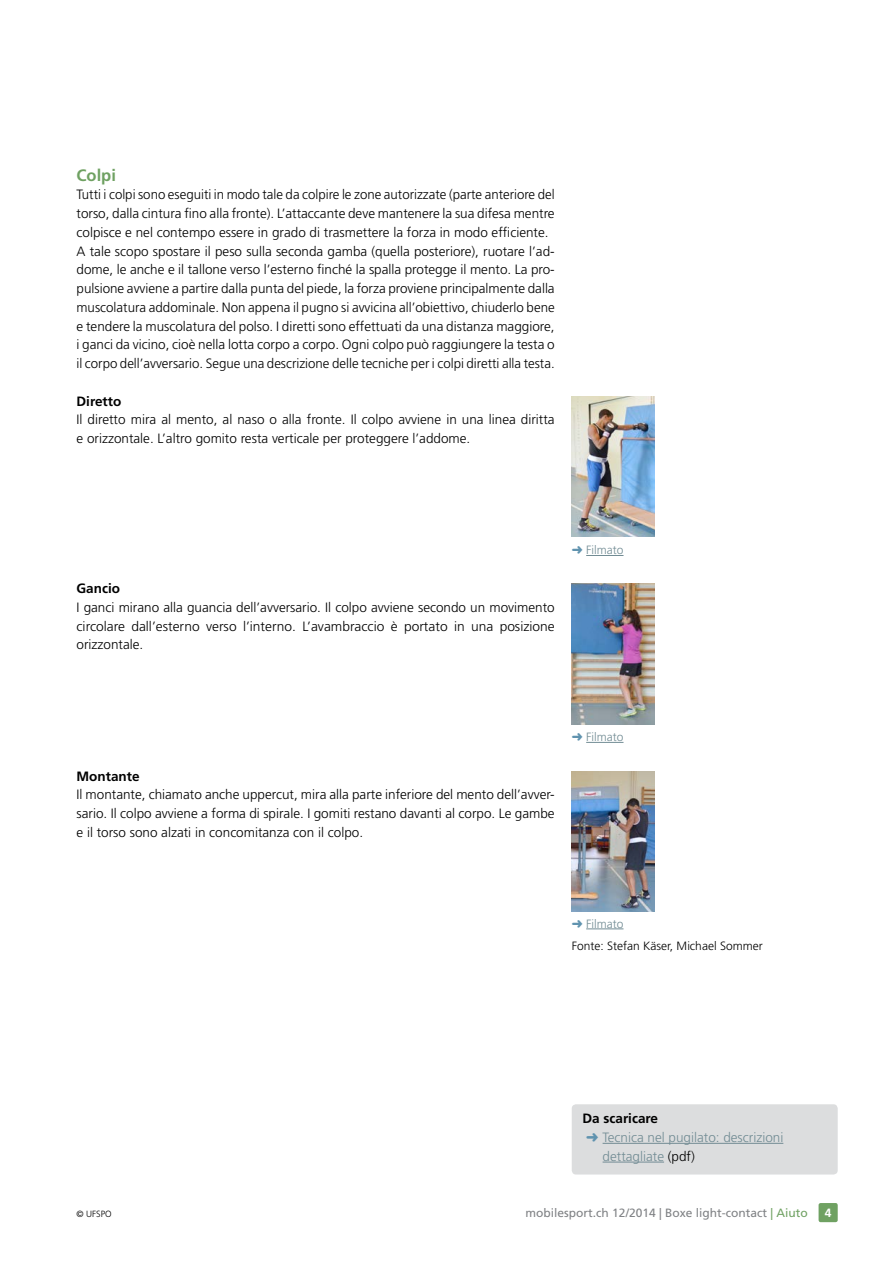
<style>
.page{position:relative;width:893px;height:1263px;background:#fff}
.page>*{position:absolute;margin:0;border:0;box-sizing:border-box;transform-origin:0 0}
.t1{font:700 16.5px "Frutiger LT";color:#6fa162}
.t2{font:300 13.5px/18.8px "Frutiger LT";color:#000}
.t3{font:300 13.5px "Frutiger LT";color:#728c94}
.t4{font:700 13.5px "Frutiger LT";color:#000}
.t5{font:12px "Frutiger LT";color:#808285}
.t6{font:300 12px/21.9px "Frutiger LT";color:#000}
.t7{font:300 12px "Frutiger LT";color:#728c94}
.t8{font:700 12px "Frutiger LT";color:#fff}
.t9{font:300 9px "Frutiger LT";color:#000}
.s1{font-weight:700}
.s2{color:#6093af}
.s3{color:#728c94}
.s4{color:#000}
.s5{color:#6fa162}
</style>
<div class="page">
<div style="left:819px;top:1203px;width:19px;height:19px;background:#6fa162;border-radius:2px"></div>
<img style="left:572px;top:396px;width:82px;height:141px">
<hr style="left:586px;top:555px;width:37px;height:1px;background:#728c94">
<img style="left:572px;top:583px;width:82px;height:141px">
<hr style="left:586px;top:742px;width:37px;height:1px;background:#728c94">
<img style="left:572px;top:771px;width:82px;height:141px">
<hr style="left:586px;top:928px;width:37px;height:1px;background:#728c94">
<div style="left:572px;top:1104px;width:266px;height:70px;background:#dcddde;border-radius:4px"></div>
<hr style="left:603px;top:1143px;width:180px;height:1px;background:#728c94">
<hr style="left:603px;top:1162px;width:61px;height:1px;background:#728c94">
<h1 class="t1" style="left:77px;top:165px;width:41px">Colpi</h1>
<h1 class="t2" style="left:77px;top:185px;width:480px">Tutti i colpi sono eseguiti in modo tale da colpire le zone autorizzate (parte anteriore del torso, dalla cintura fino alla fronte). L’attaccante deve mantenere la sua difesa mentre colpisce e nel contempo essere in grado di trasmettere la forza in modo efficiente.<br>A tale scopo spostare il peso sulla seconda gamba (quella posteriore), ruotare l’ad&shy;dome, le anche e il tallone verso l’esterno finché la spalla protegge il mento. La pro&shy;pulsione avviene a partire dalla punta del piede, la forza proviene principalmente dalla muscolatura addominale. Non appena il pugno si avvicina all’obiettivo, chiuderlo bene e tendere la muscolatura del polso. I diretti sono effettuati da una distanza maggiore, i ganci da vicino, cioè nella lotta corpo a corpo. Ogni colpo può raggiungere la testa o il corpo dell’avversario. Segue una descrizione delle tecniche per i colpi diretti alla testa.</h1>
<h1 class="t2" style="left:77px;top:392px;width:480px"><span class="s1">Diretto<br></span>Il diretto mira al mento, al naso o alla fronte. Il colpo avviene in una linea diritta e orizzontale. L’altro gomito resta verticale per proteggere l’addome.</h1>
<h1 class="t2" style="left:77px;top:579px;width:480px"><span class="s1">Gancio<br></span>I ganci mirano alla guancia dell’avversario. Il colpo avviene secondo un movimento circolare dall’esterno verso l’interno. L’avambraccio è portato in una posizione orizzontale.</h1>
<p class="t7" style="left:572px;top:543px;width:53px"><span class="s2">➜</span> Filmato</p>
<h1 class="t2" style="left:77px;top:767px;width:480px"><span class="s1">Montante<br></span>Il montante, chiamato anche uppercut, mira alla parte inferiore del mento dell’avver&shy;sario. Il colpo avviene a forma di spirale. I gomiti restano davanti al corpo. Le gambe e il torso sono alzati in concomitanza con il colpo.</h1>
<p class="t7" style="left:572px;top:730px;width:53px"><span class="s2">➜</span> Filmato</p>
<p class="t6" style="left:572px;top:913px;width:192px"><span class="s2">➜</span> <span class="s3">Filmato<br></span>Fonte: Stefan Käser, Michael Sommer</p>
<h2 class="t4" style="left:583px;top:1110px;width:77px">Da scaricare</h2>
<h2 class="t3" style="left:586px;top:1130px;width:199px"><span class="s2">➜</span> Tecnica nel pugilato: descrizioni</h2>
<h2 class="t3" style="left:603px;top:1148px;width:94px">dettagliate <span class="s4">(pdf)</span></h2>
<p class="t9" style="left:77px;top:1209px;width:37px">© UFSPO</p>
<p class="t5" style="left:526px;top:1206px;width:284px">mobilesport.ch 12/2014 | Boxe light-contact <span class="s5">| Aiuto</span></p>
<p class="t8" style="left:825px;top:1206px;width:8px">4</p>
</div>
